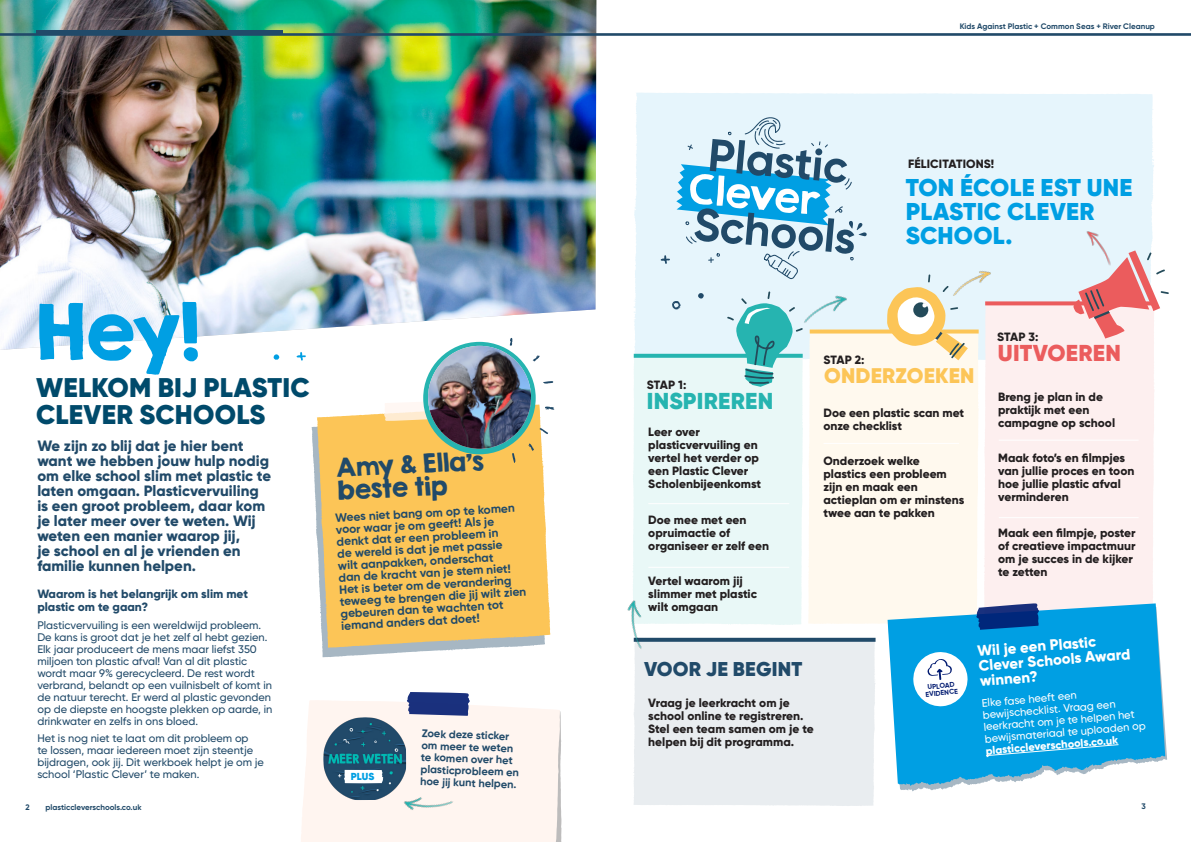
<style>
.page{position:relative;width:1191px;height:842px;background:#fff}
.page>*{position:absolute;margin:0;border:0;box-sizing:border-box;transform-origin:0 0}
.t1{font:69.7px "KG Second Chances Solid";color:#009fe3}
.t2{font:900 27px/27px "Gilroy";letter-spacing:.01em;color:#004a6b}
.t3{font:900 24.3px/24.3px "Gilroy";letter-spacing:.01em;color:#009fe3}
.t4{font:23px/22.8px "KG Second Chances Solid";color:#214a69}
.t5{font:900 23px "Gilroy";letter-spacing:.01em;color:#26b4b0}
.t6{font:900 23px "Gilroy";letter-spacing:.01em;color:#eb5c5d}
.t7{font:900 21.2px "Gilroy";letter-spacing:.01em;color:#fcc557}
.t8{font:900 20px "Gilroy";letter-spacing:.01em;color:#214a69}
.t9{font:800 15px/15px "Gilroy";color:#214a69}
.t10{font:800 15px/14.9px "Gilroy";color:#fff}
.t11{font:800 12px/13px "Gilroy";color:#231f20}
.t12{font:700 12px/12px "Gilroy";color:#214a69}
.t13{font:800 12px/13px "Gilroy";color:#214a69}
.t14{font:500 11px/12px "Gilroy";color:#214a69}
.t15{font:500 11px/12px "Gilroy";color:#fff}
.t16{font:700 11px/12px "Gilroy";color:#214a69}
.t17{font:900 10.1px "Gilroy";color:#009fe3}
.t18{font:700 8px "Gilroy";color:#214a69}
.t19{font:700 7px "Gilroy";color:#001a70}
.s1{font-weight:800}
</style>
<div class="page">
<img style="left:0;top:0;width:596px;height:350px">
<hr style="left:0;top:33px;width:1191px;height:3px;background:#214a69">
<div style="left:36px;top:30px;width:247px;height:5px;background:#214a69"></div>
<div style="left:633px;top:92px;width:521px;height:268px;background:#e6f5fc"></div>
<div style="left:633px;top:642px;width:242px;height:164px;background:#e9edf0"></div>
<div style="left:633px;top:356px;width:170px;height:269px;background:#e9f8f7"></div>
<div style="left:984px;top:301px;width:170px;height:302px;background:#fdefef"></div>
<svg style="left:634px;top:354px;width:93px;height:4px"></svg>
<svg style="left:647px;top:638px;width:228px;height:4px"></svg>
<svg style="left:985px;top:301px;width:88px;height:4px"></svg>
<hr style="left:648px;top:503px;width:141px;height:1px;background:#fff">
<hr style="left:648px;top:567px;width:141px;height:1px;background:#fff">
<svg style="left:727px;top:291px;width:76px;height:96px"></svg>
<div style="left:808px;top:329px;width:170px;height:295px;background:#fff9ee"></div>
<svg style="left:809px;top:329px;width:169px;height:4px"></svg>
<svg style="left:887px;top:274px;width:81px;height:86px"></svg>
<hr style="left:823px;top:443px;width:136px;height:1px;background:#fff">
<hr style="left:998px;top:440px;width:140px;height:1px;background:#fff">
<hr style="left:998px;top:517px;width:140px;height:1px;background:#fff">
<svg style="left:676px;top:117px;width:191px;height:162px"></svg>
<img style="left:794px;top:290px;width:57px;height:38px">
<img style="left:627px;top:598px;width:20px;height:54px">
<img style="left:946px;top:261px;width:52px;height:37px">
<img style="left:1077px;top:226px;width:45px;height:24px">
<svg style="left:1073px;top:250px;width:95px;height:88px"></svg>
<svg style="left:273px;top:354px;width:6px;height:6px"></svg>
<svg style="left:297px;top:352px;width:9px;height:9px"></svg>
<svg style="left:660px;top:255px;width:10px;height:9px"></svg>
<svg style="left:672px;top:301px;width:8px;height:9px"></svg>
<svg style="left:698px;top:292px;width:6px;height:7px"></svg>
<svg style="left:899px;top:731px;width:268px;height:60px"></svg>
<svg style="left:887px;top:603px;width:278px;height:183px;fill:#009fe3"></svg>
<svg style="left:985px;top:744px;width:134px;height:12px"></svg>
<svg style="left:912px;top:651px;width:56px;height:56px"></svg>
<svg style="left:976px;top:603px;width:63px;height:27px"></svg>
<svg style="left:301px;top:692px;width:261px;height:150px"></svg>
<img style="left:401px;top:789px;width:56px;height:28px">
<svg style="left:311px;top:426px;width:169px;height:231px"></svg>
<svg style="left:317px;top:404px;width:233px;height:244px;fill:#fcc557"></svg>
<svg style="left:384px;top:402px;width:44px;height:19px"></svg>
<svg style="left:423px;top:342px;width:113px;height:112px;fill:#26b4b0"></svg>
<img style="left:428px;top:346px;width:103px;height:103px;border-radius:51px">
<svg style="left:545px;top:406px;width:9px;height:4px"></svg>
<svg style="left:506px;top:337px;width:9px;height:9px"></svg>
<svg style="left:543px;top:381px;width:11px;height:3px"></svg>
<svg style="left:510px;top:452px;width:7px;height:11px"></svg>
<svg style="left:533px;top:355px;width:6px;height:6px"></svg>
<svg style="left:528px;top:443px;width:6px;height:8px"></svg>
<svg style="left:539px;top:428px;width:9px;height:6px"></svg>
<p class="t18" style="left:959px;top:21px;width:197px">Kids Against Plastic + Common Seas + River Cleanup</p>
<p class="t11" style="left:908px;top:158px;width:88px">FÉLICITATIONS!</p>
<p class="t1" style="left:37px;top:287px;width:163px">Hey!</p>
<p class="t2" style="left:36px;top:374px;width:275px">WELKOM BIJ PLASTIC<br>CLEVER SCHOOLS</p>
<p class="t9" style="left:37px;top:438px;width:235px">We zijn zo blij dat je hier bent want we hebben jouw hulp nodig om elke school slim met plastic te laten omgaan. Plasticvervuiling is een groot probleem, daar kom je later meer over te weten. Wij weten een manier waarop jij,<br>je school en al je vrienden en familie kunnen helpen.</p>
<p class="t13" style="left:37px;top:587px;width:212px">Waarom is het belangrijk om slim met plastic om te gaan?</p>
<p class="t14" style="left:37px;top:619px;width:236px">Plasticvervuiling is een wereldwijd probleem.<br>De kans is groot dat je het zelf al hebt gezien.<br>Elk jaar produceert de mens maar liefst 350 miljoen ton plastic afval! Van al dit plastic wordt maar 9% gerecycleerd. De rest wordt verbrand, belandt op een vuilnisbelt of komt in de natuur terecht. Er werd al plastic gevonden op de diepste en hoogste plekken op aarde, in drinkwater en zelfs in ons bloed.</p>
<p class="t14" style="left:37px;top:732px;width:228px">Het is nog niet te laat om dit probleem op<br>te lossen, maar iedereen moet zijn steentje bijdragen, ook jij. Dit werkboek helpt je om je school ‘Plastic Clever’ te maken.</p>
<p class="t4" style="left:335px;top:456px;width:149px;rotate:-3deg">Amy &amp; Ella’s beste tip</p>
<p class="t12" style="left:335px;top:511px;width:188px;rotate:-3deg">Wees niet bang om op te komen voor waar je om geeft! Als je denkt dat er een probleem in<br>de wereld is dat je met passie wilt aanpakken, onderschat<br>dan de kracht van je stem niet!<br>Het is beter om de verandering teweeg te brengen die jij wilt zien gebeuren dan te wachten tot iemand anders dat doet!</p>
<p class="t17" style="left:351px;top:770px;width:25px">PLUS</p>
<p class="t16" style="left:422px;top:727px;width:100px;rotate:2deg">Zoek deze sticker om meer te weten te komen over het plasticprobleem en hoe jij kunt helpen.</p>
<p class="t3" style="left:906px;top:175px;width:228px">TON ÉCOLE EST UNE<br>PLASTIC CLEVER<br>SCHOOL.</p>
<p class="t11" style="left:647px;top:378px;width:41px">STAP 1:</p>
<p class="t5" style="left:647px;top:387px;width:128px">INSPIREREN</p>
<p class="t11" style="left:648px;top:425px;width:114px">Leer over plasticvervuiling en vertel het verder op een Plastic Clever<br>Scholenbijeenkomst</p>
<p class="t11" style="left:648px;top:513px;width:122px">Doe mee met een opruimactie of organiseer er zelf een</p>
<p class="t11" style="left:648px;top:575px;width:110px">Vertel waarom jij slimmer met plastic wilt omgaan</p>
<p class="t8" style="left:644px;top:657px;width:160px">VOOR JE BEGINT</p>
<p class="t11" style="left:648px;top:696px;width:167px">Vraag je leerkracht om je school online te registreren.<br>Stel een team samen om je te helpen bij dit programma.</p>
<p class="t11" style="left:823px;top:353px;width:43px">STAP 2:</p>
<p class="t7" style="left:824px;top:362px;width:152px">ONDERZOEKEN</p>
<p class="t11" style="left:823px;top:406px;width:142px">Doe een plastic scan met onze checklist</p>
<p class="t11" style="left:823px;top:454px;width:142px">Onderzoek welke plastics een probleem zijn en maak een actieplan om er minstens twee aan te pakken</p>
<p class="t11" style="left:997px;top:330px;width:43px">STAP 3:</p>
<p class="t6" style="left:998px;top:339px;width:125px">UITVOEREN</p>
<p class="t11" style="left:998px;top:390px;width:118px">Breng je plan in de praktijk met een campagne op school</p>
<p class="t11" style="left:998px;top:452px;width:138px">Maak foto’s en filmpjes van jullie proces en toon hoe jullie plastic afval verminderen</p>
<p class="t11" style="left:998px;top:526px;width:139px">Maak een filmpje, poster of creatieve impactmuur om je succes in de kijker te zetten</p>
<p class="t19" style="left:927px;top:682px;width:28px;rotate:-5deg">UPLOAD</p>
<p class="t19" style="left:925px;top:690px;width:34px;rotate:-5deg">EVIDENCE</p>
<p class="t10" style="left:976px;top:644px;width:154px;rotate:-5deg">Wil je een Plastic<br>Clever Schools Award winnen?</p>
<p class="t15" style="left:981px;top:697px;width:163px;rotate:-5deg">Elke fase heeft een bewijschecklist. Vraag een leerkracht om je te helpen het bewijsmateriaal te uploaden op <span class="s1">plasticcleverschools.co.uk</span></p>
<p class="t18" style="left:26px;top:802px;width:6px">2</p>
<p class="t18" style="left:46px;top:802px;width:97px">plasticcleverschools.co.uk</p>
<p class="t18" style="left:1141px;top:801px;width:6px">3</p>
</div>
